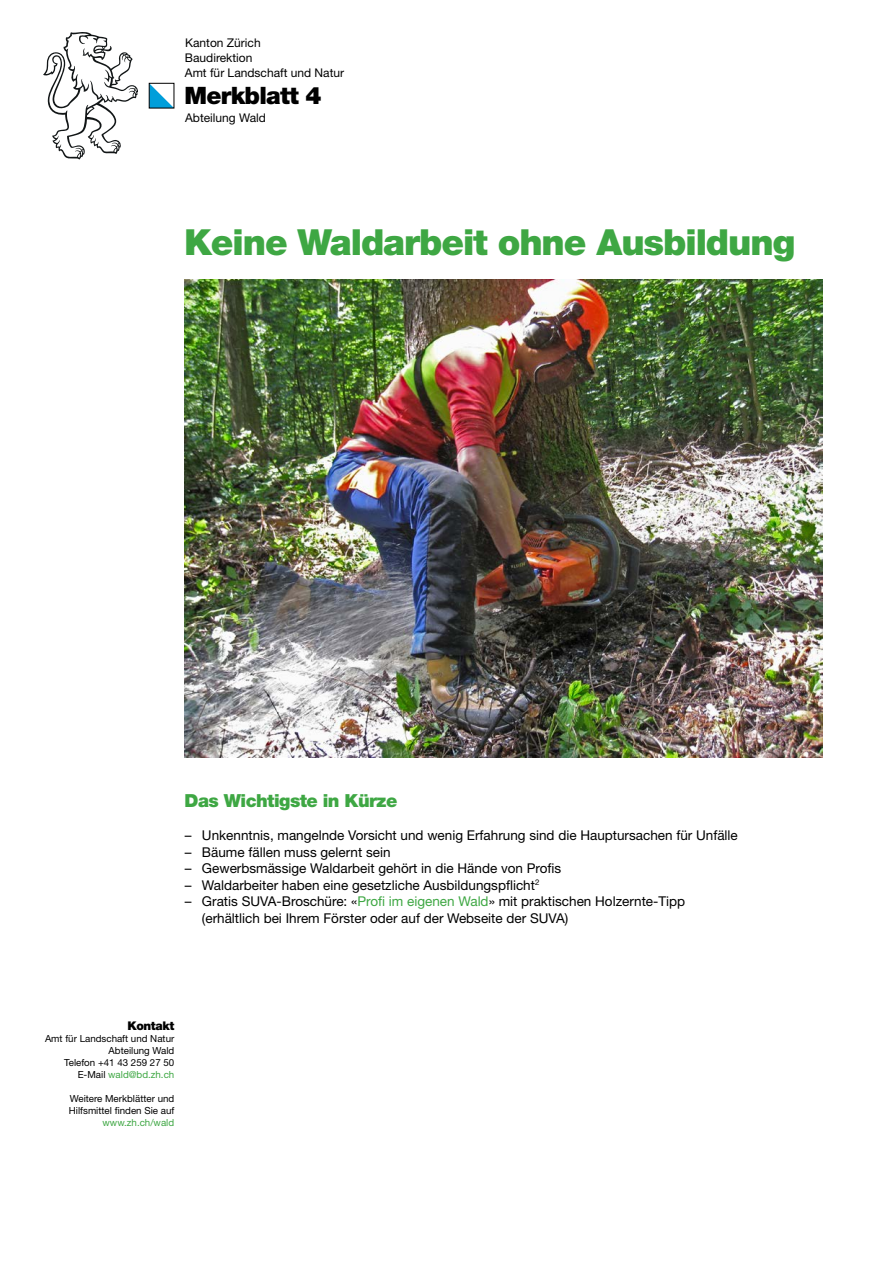
<style>
.page{position:relative;width:893px;height:1263px;background:#fff}
.page>*{position:absolute;margin:0;border:0;box-sizing:border-box;transform-origin:0 0}
.Kanton_Zürich_Titel_Titel_24_19_5{font:900 36px "Helvetica Neue LT Pro";letter-spacing:-.03em;color:#3ea743}
.Kanton_Zürich_Titel_Titel_16_13{font:900 24px "Helvetica Neue LT Pro";letter-spacing:-.03em;color:#000}
.Kanton_Zürich_Titel_Titel_12_10{font:900 18px "Helvetica Neue LT Pro";letter-spacing:-.03em;color:#3ea743}
.t1{font:13.5px/16.5px "Helvetica Neue LT Pro";color:#000}
.Kanton_Zürich_Kopfzeile_Text_8_10{font:12px/15px "Helvetica Neue LT Pro";color:#000}
.Kanton_Zürich_Marginalie_Marginalie_Ausz{font:900 12px "Helvetica Neue LT Pro";letter-spacing:-.03em;color:#000}
.Kanton_Zürich_Marginalie_Marginalie_Text{font:9.75px/12px "Helvetica Neue LT Pro";color:#000;text-align:right}
.Kanton_Zürich_Marginalie_Marginalie_Text-2{font:9.75px "Helvetica Neue LT Pro";color:#3ea743}
.s1{color:#3ea743}
.s2{color:#000}
</style>
<div class="page">
<svg style="left:151px;top:85px;width:21px;height:21px"></svg>
<svg style="left:43px;top:32px;width:95px;height:128px"></svg>
<img style="left:185px;top:279px;width:638px;height:478px">
<p class="Kanton_Zürich_Kopfzeile_Text_8_10" style="left:185px;top:34px;width:161px">Kanton Zürich<br>Baudirektion<br>Amt für Landschaft und Natur</p>
<h1 class="Kanton_Zürich_Titel_Titel_16_13" style="left:184px;top:81px;width:139px">Merkblatt 4</h1>
<p class="Kanton_Zürich_Kopfzeile_Text_8_10" style="left:185px;top:110px;width:82px">Abteilung Wald</p>
<h1 class="Kanton_Zürich_Titel_Titel_24_19_5" style="left:184px;top:221px;width:613px">Keine Waldarbeit ohne Ausbildung</h1>
<h2 class="Kanton_Zürich_Titel_Titel_12_10" style="left:185px;top:790px;width:214px">Das Wichtigste in Kürze</h2>
<p class="t1" style="left:185px;top:827px;width:554px">– Unkenntnis, mangelnde Vorsicht und wenig Erfahrung sind die Hauptursachen für Unfälle</p>
<p class="t1" style="left:185px;top:843px;width:207px">– Bäume fällen muss gelernt sein</p>
<p class="t1" style="left:185px;top:860px;width:378px">– Gewerbsmässige Waldarbeit gehört in die Hände von Profis</p>
<p class="t1" style="left:185px;top:876px;width:356px">– Waldarbeiter haben eine gesetzliche Ausbildungspflicht<sup>2</sup></p>
<p class="t1" style="left:202px;top:893px;width:485px;text-indent:-17px">– Gratis SUVA-Broschüre: «<span class="s1">Profi im eigenen Wald</span>» mit praktischen Holzernte-Tipp (erhältlich bei Ihrem Förster oder auf der Webseite der SUVA)</p>
<p class="Kanton_Zürich_Marginalie_Marginalie_Ausz" style="left:127px;top:1019px;width:48px">Kontakt</p>
<p class="Kanton_Zürich_Marginalie_Marginalie_Text" style="left:45px;top:1032px;width:131px">Amt für Landschaft und Natur</p>
<p class="Kanton_Zürich_Marginalie_Marginalie_Text" style="left:109px;top:1044px;width:67px">Abteilung Wald</p>
<p class="Kanton_Zürich_Marginalie_Marginalie_Text" style="left:64px;top:1056px;width:112px">Telefon +41 43 259 27 50</p>
<p class="Kanton_Zürich_Marginalie_Marginalie_Text-2" style="left:78px;top:1069px;width:98px"><span class="s2">E-Mail</span> wald@bd.zh.ch</p>
<p class="Kanton_Zürich_Marginalie_Marginalie_Text" style="left:69px;top:1092px;width:107px">Weitere Merkblätter und<br>Hilfsmittel finden Sie auf <span class="s1">www.zh.ch/wald</span></p>
</div>
